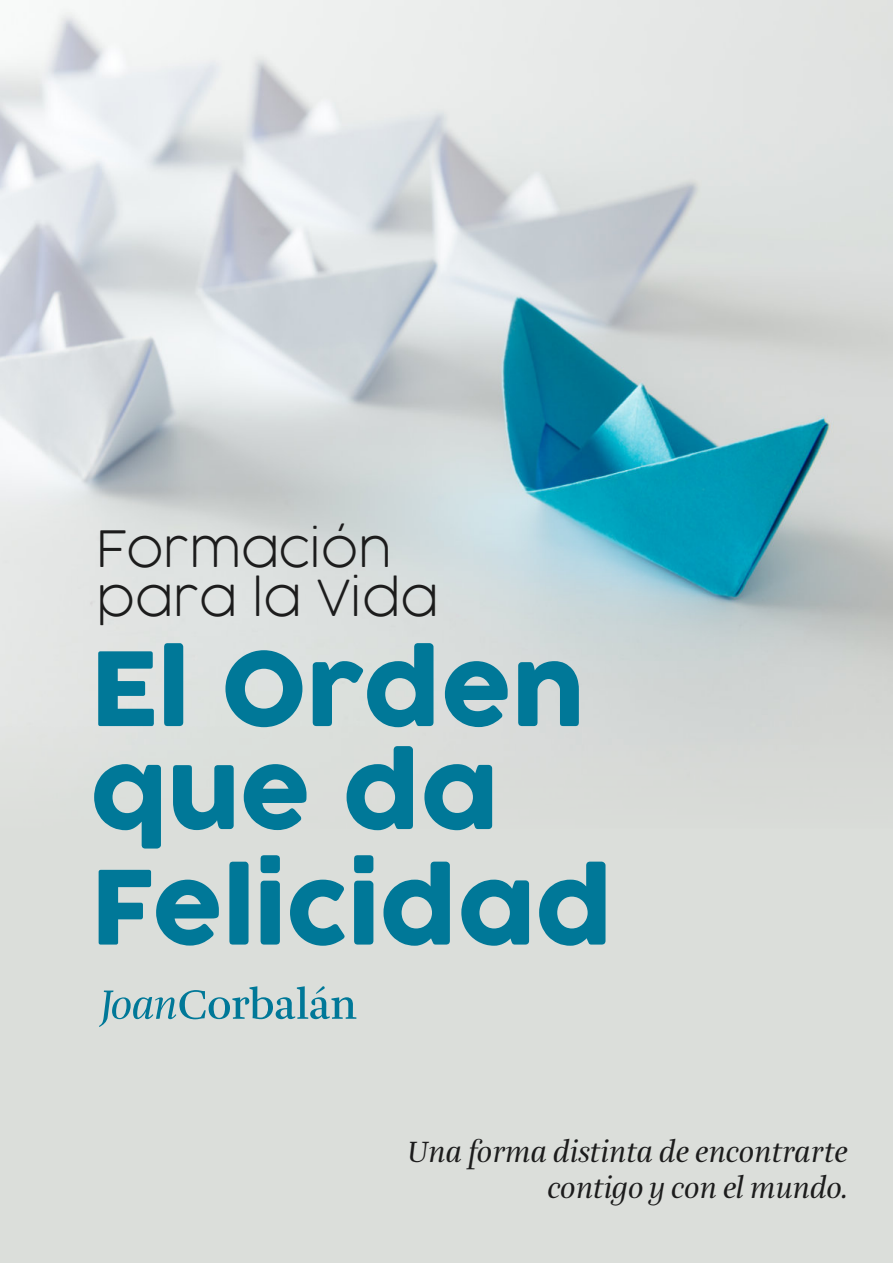
<style>
.page{position:relative;width:893px;height:1263px;background:#fff}
.page>*{position:absolute;margin:0;border:0;box-sizing:border-box;transform-origin:0 0}
.t1{font:100.65px/103.1px "Cocogoose";color:#007898}
.t2{font:200 48.9px/48.9px "COCOGOOSE";color:#1c1c1c}
.t3{font:italic 30.45px/36.5px "Amalia";color:#1c1c1c;text-align:right}
</style>
<div class="page">
<div style="left:0;top:472px;width:893px;height:791px;background:#dbdeda"></div>
<img style="left:0;top:0;width:893px;height:727px">
<svg style="left:99px;top:986px;width:257px;height:41px"></svg>
<h2 class="t2" style="left:96px;top:530px;width:344px">Formación para la Vida</h2>
<h1 class="t1" style="left:90px;top:643px;width:496px">El Orden que da</h1>
<h1 class="t1" style="left:90px;top:861px;width:524px">Felicidad</h1>
<p class="t3" style="left:408px;top:1135px;width:441px">Una forma distinta de encontrarte contigo y con el mundo.</p>
</div>
